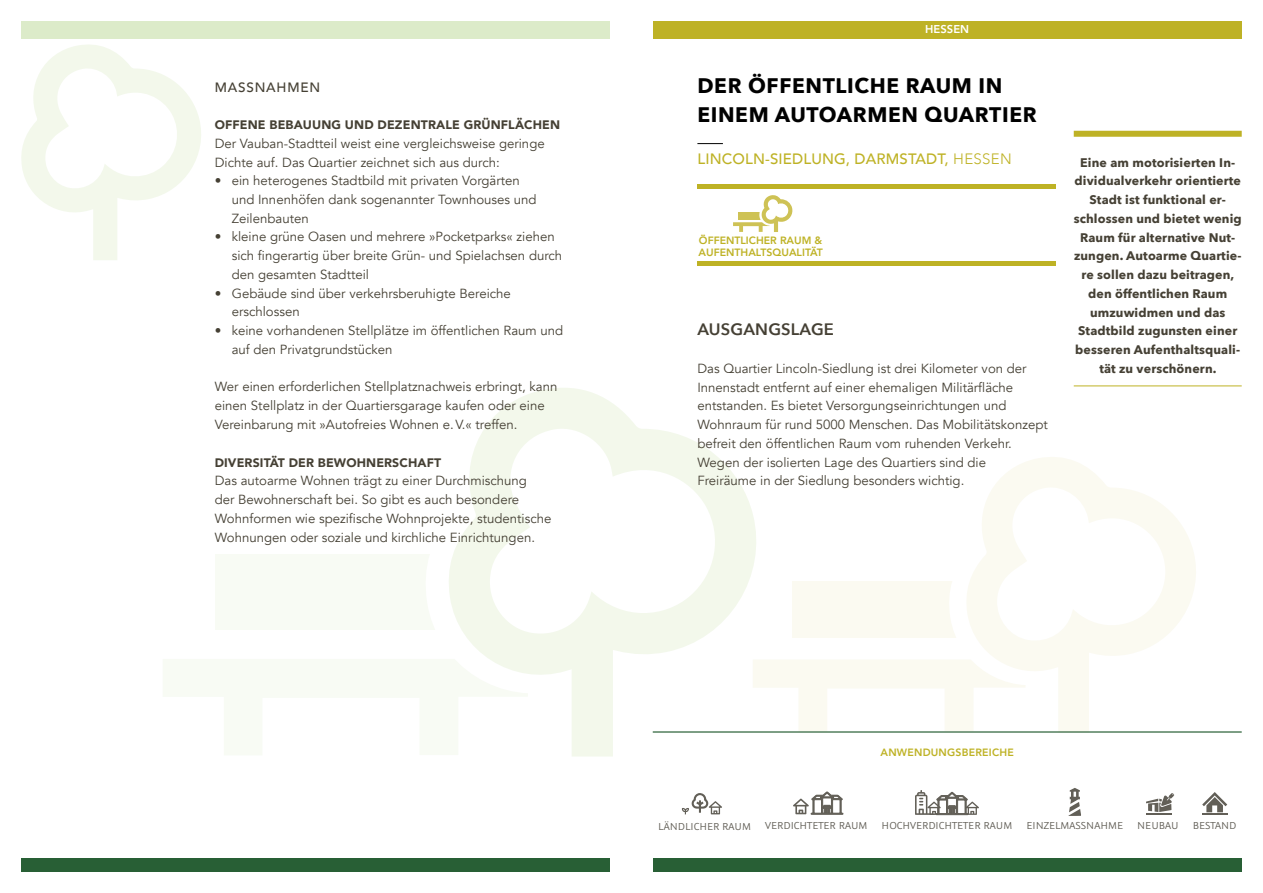
<style>
.page{position:relative;width:1263px;height:893px;background:#fff}
.page>*{position:absolute;margin:0;border:0;box-sizing:border-box;transform-origin:0 0}
.t1{font:700 21px/28.5px "Avenir Next";letter-spacing:.03em;color:#000}
.t2{font:600 16.5px "Avenir Next";letter-spacing:.01em;color:#454034}
.t3{font:500 15px "Avenir";letter-spacing:.01em;color:#beb225}
.t4{font:500 13.5px "Avenir";letter-spacing:.06em;color:#454034}
.t5{font:13.2px/18.8px "Avenir";color:#454034}
.t6{font:700 12.45px/18.8px "Avenir Next";letter-spacing:.01em;color:#454034;text-align:center}
.t7{font:900 12.3px "Avenir";letter-spacing:.01em;color:#454034}
.t8{font:11.4px "Graublau Sans";color:#625f57}
.t9{font:800 11.25px "Avenir LT Pro";color:#fff}
.t10{font:800 10.5px/12px "Avenir LT Pro";color:#beb225}
.t11{font:800 10.5px "Avenir LT Pro";letter-spacing:.02em;color:#beb225}
.s1{font-weight:300}
</style>
<div class="page">
<div style="left:215px;top:555px;width:255px;height:75px;background:#f8fbf4"></div>
<svg style="left:163px;top:659px;width:259px;height:96px"></svg>
<svg style="left:422px;top:554px;width:381px;height:203px"></svg>
<svg style="left:447px;top:388px;width:311px;height:368px"></svg>
<svg style="left:21px;top:44px;width:180px;height:216px"></svg>
<div style="left:21px;top:859px;width:589px;height:13px;background:#285f35"></div>
<div style="left:21px;top:21px;width:589px;height:18px;background:#dcebc9"></div>
<div style="left:792px;top:582px;width:190px;height:56px;background:#fbfaf1"></div>
<svg style="left:753px;top:659px;width:193px;height:72px"></svg>
<svg style="left:946px;top:581px;width:19px;height:150px;fill:#fbfaf1"></svg>
<svg style="left:965px;top:457px;width:231px;height:274px"></svg>
<div style="left:653px;top:859px;width:589px;height:13px;background:#285f35"></div>
<hr style="left:653px;top:731px;width:589px;height:2px;background:#285f35">
<svg style="left:1202px;top:792px;width:25px;height:20px"></svg>
<hr style="left:1202px;top:813px;width:25px;height:2px;background:#625f57">
<div style="left:653px;top:21px;width:589px;height:18px;background:#beb225"></div>
<div style="left:697px;top:184px;width:359px;height:5px;background:#beb225"></div>
<div style="left:697px;top:261px;width:359px;height:5px;background:#beb225"></div>
<hr style="left:1146px;top:813px;width:25px;height:2px;background:#625f57">
<svg style="left:1146px;top:793px;width:28px;height:19px"></svg>
<div style="left:1074px;top:131px;width:168px;height:6px;background:#beb225"></div>
<hr style="left:1074px;top:386px;width:168px;height:1px;background:#beb225">
<svg style="left:697px;top:143px;width:26px;height:1px"></svg>
<svg style="left:733px;top:195px;width:60px;height:37px"></svg>
<svg style="left:1068px;top:788px;width:13px;height:28px"></svg>
<svg style="left:682px;top:793px;width:40px;height:21px"></svg>
<svg style="left:915px;top:790px;width:64px;height:25px"></svg>
<svg style="left:793px;top:791px;width:50px;height:24px"></svg>
<p class="t4" style="left:215px;top:75px;width:107px">MASSNAHMEN</p>
<p class="t7" style="left:215px;top:114px;width:347px">OFFENE BEBAUUNG UND DEZENTRALE GRÜNFLÄCHEN</p>
<p class="t5" style="left:215px;top:134px;width:331px">Der Vauban-Stadtteil weist eine vergleichsweise geringe<br>Dichte auf. Das Quartier zeichnet sich aus durch:</p>
<p class="t5" style="left:232px;top:172px;width:306px;text-indent:-17px">• ein heterogenes Stadtbild mit privaten Vorgärten und Innenhöfen dank sogenannter Townhouses und<br>Zeilenbauten</p>
<p class="t5" style="left:232px;top:228px;width:332px;text-indent:-17px">• kleine grüne Oasen und mehrere »Pocketparks« ziehen sich fingerartig über breite Grün- und Spielachsen durch den gesamten Stadtteil</p>
<p class="t5" style="left:232px;top:284px;width:281px;text-indent:-17px">• Gebäude sind über verkehrsberuhigte Bereiche erschlossen</p>
<p class="t5" style="left:232px;top:322px;width:333px;text-indent:-17px">• keine vorhandenen Stellplätze im öffentlichen Raum und auf den Privatgrundstücken</p>
<p class="t5" style="left:215px;top:378px;width:344px">Wer einen erforderlichen Stellplatznachweis erbringt, kann einen Stellplatz in der Quartiersgarage kaufen oder eine<br>Vereinbarung mit »Autofreies Wohnen e.V.« treffen.</p>
<p class="t7" style="left:215px;top:452px;width:228px">DIVERSITÄT DER BEWOHNERSCHAFT</p>
<p class="t5" style="left:215px;top:472px;width:338px">Das autoarme Wohnen trägt zu einer Durchmischung<br>der Bewohnerschaft bei. So gibt es auch besondere Wohnformen wie spezifische Wohnprojekte, studentische Wohnungen oder soziale und kirchliche Einrichtungen.</p>
<p class="t9" style="left:925px;top:23px;width:45px">HESSEN</p>
<h1 class="t1" style="left:697px;top:71px;width:341px">DER ÖFFENTLICHE RAUM IN<br>EINEM AUTOARMEN QUARTIER</h1>
<p class="t3" style="left:697px;top:145px;width:316px">LINCOLN-SIEDLUNG, DARMSTADT, <span class="s1">HESSEN</span></p>
<p class="t10" style="left:699px;top:235px;width:126px">ÖFFENTLICHER RAUM &amp;<br>AUFENTHALTSQUALITÄT</p>
<p class="t2" style="left:697px;top:315px;width:138px">AUSGANGSLAGE</p>
<p class="t5" style="left:697px;top:359px;width:352px">Das Quartier Lincoln-Siedlung ist drei Kilometer von der Innenstadt entfernt auf einer ehemaligen Militärfläche entstanden. Es bietet Versorgungseinrichtungen und Wohnraum für rund 5000 Menschen. Das Mobilitätskonzept befreit den öffentlichen Raum vom ruhenden Verkehr.<br>Wegen der isolierten Lage des Quartiers sind die Freiräume in der Siedlung besonders wichtig.</p>
<p class="t6" style="left:1074px;top:153px;width:169px">Eine am motorisierten In&shy;dividualverkehr orientierte<br>Stadt ist funktional er&shy;schlossen und bietet wenig<br>Raum für alternative Nut&shy;zungen. Autoarme Quartie&shy;re sollen dazu beitragen, den öffentlichen Raum umzuwidmen und das<br>Stadtbild zugunsten einer besseren Aufenthaltsquali&shy;tät zu verschönern.</p>
<p class="t11" style="left:881px;top:746px;width:135px">ANWENDUNGSBEREICHE</p>
<p class="t8" style="left:658px;top:819px;width:94px">LÄNDLICHER RAUM</p>
<p class="t8" style="left:765px;top:819px;width:104px">VERDICHTETER RAUM</p>
<p class="t8" style="left:882px;top:819px;width:132px">HOCHVERDICHTETER RAUM</p>
<p class="t8" style="left:1026px;top:819px;width:98px">EINZELMASSNAHME</p>
<p class="t8" style="left:1137px;top:819px;width:43px">NEUBAU</p>
<p class="t8" style="left:1193px;top:819px;width:45px">BESTAND</p>
</div>
